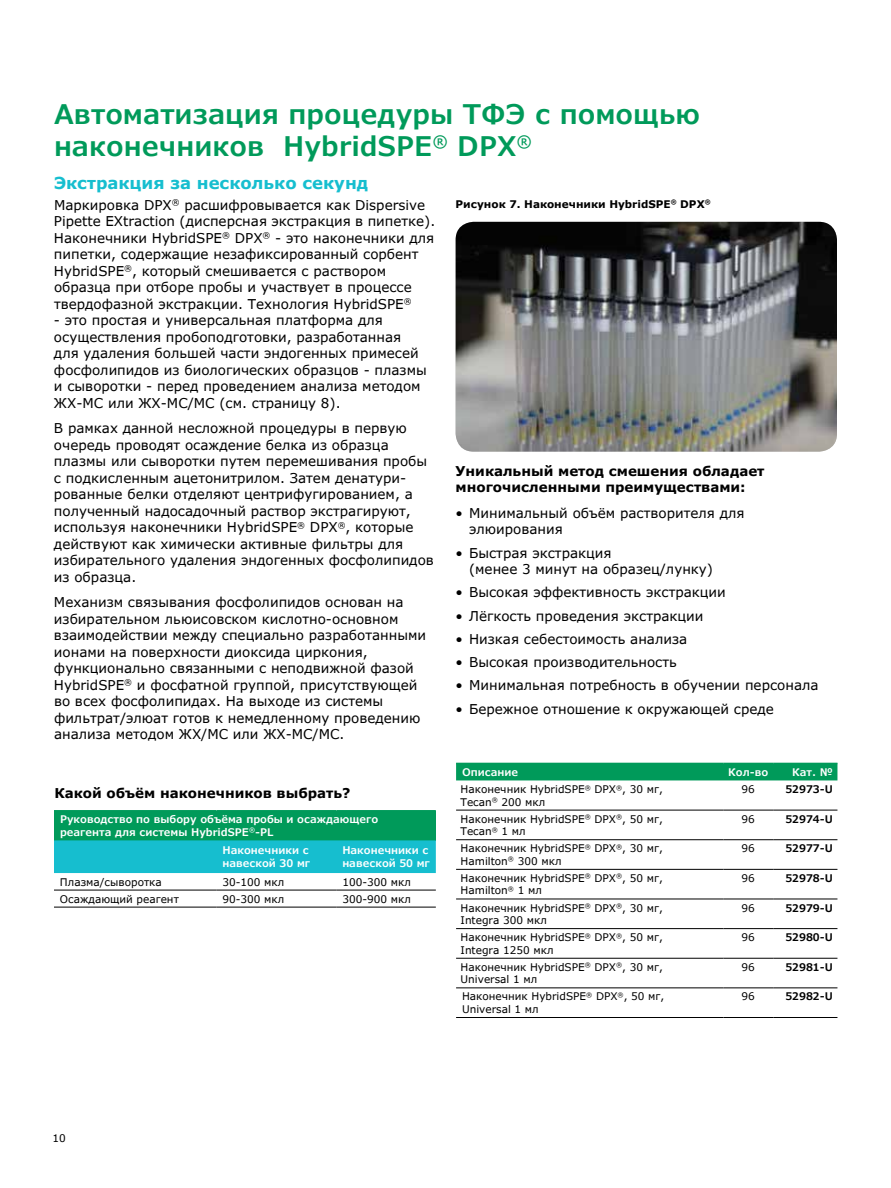
<style>
.page{position:relative;width:891px;height:1188px;background:#fff}
.page>*{position:absolute;margin:0;border:0;box-sizing:border-box;transform-origin:0 0}
.t1{font:600 27px/31.5px "Verdana Pro";color:#009a5a}
.t2{font:700 16.5px "Verdana Pro";color:#16becf}
.t3{font:13.5px/16.5px "Verdana Pro";color:#000}
.t4{font:700 13.5px/16.5px "Verdana Pro";color:#000}
.t5{font:10.5px/12.6px "Verdana Pro";color:#000}
.t6{font:600 10.5px/12.6px "Verdana Pro";color:#fff}
.t7{font:600 10.5px "Verdana Pro";color:#000}
.t8{font:700 10.5px "Verdana Pro";color:#000}
</style>
<div class="page">
<img style="left:456px;top:222px;width:381px;height:230px">
<div style="left:54px;top:811px;width:382px;height:29px;background:#009a5a"></div>
<div style="left:54px;top:840px;width:382px;height:33px;background:#16becf"></div>
<hr style="left:54px;top:890px;width:162px;height:1px;background:#000">
<hr style="left:216px;top:890px;width:120px;height:1px;background:#000">
<hr style="left:336px;top:890px;width:100px;height:1px;background:#000">
<hr style="left:54px;top:907px;width:162px;height:1px;background:#000">
<hr style="left:216px;top:907px;width:120px;height:1px;background:#000">
<hr style="left:336px;top:907px;width:100px;height:1px;background:#000">
<hr style="left:54px;top:810px;width:162px;height:2px;background:#009a5a">
<hr style="left:216px;top:810px;width:120px;height:2px;background:#009a5a">
<hr style="left:336px;top:810px;width:100px;height:2px;background:#009a5a">
<div style="left:456px;top:764px;width:381px;height:16px;background:#009a5a"></div>
<hr style="left:456px;top:810px;width:267px;height:1px;background:#000">
<hr style="left:723px;top:810px;width:50px;height:1px;background:#000">
<hr style="left:773px;top:810px;width:64px;height:1px;background:#000">
<hr style="left:456px;top:839px;width:267px;height:1px;background:#000">
<hr style="left:723px;top:839px;width:50px;height:1px;background:#000">
<hr style="left:773px;top:839px;width:64px;height:1px;background:#000">
<hr style="left:456px;top:869px;width:267px;height:1px;background:#000">
<hr style="left:723px;top:869px;width:50px;height:1px;background:#000">
<hr style="left:773px;top:869px;width:64px;height:1px;background:#000">
<hr style="left:456px;top:899px;width:267px;height:1px;background:#000">
<hr style="left:723px;top:899px;width:50px;height:1px;background:#000">
<hr style="left:773px;top:899px;width:64px;height:1px;background:#000">
<hr style="left:456px;top:928px;width:267px;height:1px;background:#000">
<hr style="left:723px;top:928px;width:50px;height:1px;background:#000">
<hr style="left:773px;top:928px;width:64px;height:1px;background:#000">
<hr style="left:456px;top:958px;width:267px;height:1px;background:#000">
<hr style="left:723px;top:958px;width:50px;height:1px;background:#000">
<hr style="left:773px;top:958px;width:64px;height:1px;background:#000">
<hr style="left:456px;top:987px;width:267px;height:1px;background:#000">
<hr style="left:723px;top:987px;width:50px;height:1px;background:#000">
<hr style="left:773px;top:987px;width:64px;height:1px;background:#000">
<hr style="left:456px;top:1017px;width:267px;height:1px;background:#000">
<hr style="left:723px;top:1017px;width:50px;height:1px;background:#000">
<hr style="left:773px;top:1017px;width:64px;height:1px;background:#000">
<hr style="left:456px;top:763px;width:267px;height:1px;background:#009a5a">
<hr style="left:723px;top:763px;width:50px;height:1px;background:#009a5a">
<hr style="left:773px;top:763px;width:64px;height:1px;background:#009a5a">
<h1 class="t1" style="left:54px;top:99px;width:648px">Автоматизация процедуры ТФЭ с помощью наконечников HybridSPE<sup>®</sup> DPX<sup>®</sup></h1>
<p class="t2" style="left:54px;top:172px;width:316px">Экстракция за несколько секунд</p>
<p class="t3" style="left:54px;top:197px;width:383px">Маркировка DPX<sup>®</sup> расшифровывается как Dispersive Pipette EXtraction (дисперсная экстракция в пипетке).<br>Наконечники HybridSPE<sup>®</sup> DPX<sup>®</sup> - это наконечники для пипетки, содержащие незафиксированный сорбент HybridSPE<sup>®</sup>, который смешивается с раствором образца при отборе пробы и участвует в процессе твердофазной экстракции. Технология HybridSPE<sup>®</sup></p>
<p class="t3" style="left:54px;top:313px;width:374px">- это простая и универсальная платформа для осуществления пробоподготовки, разработанная для удаления большей части эндогенных примесей фосфолипидов из биологических образцов - плазмы и сыворотки - перед проведением анализа методом ЖХ-МС или ЖХ-МС/МС (см. страницу 8).</p>
<p class="t3" style="left:54px;top:421px;width:381px">В рамках данной несложной процедуры в первую очередь проводят осаждение белка из образца плазмы или сыворотки путем перемешивания пробы с подкисленным ацетонитрилом. Затем денатури&shy;рованные белки отделяют центрифугированием, а полученный надосадочный раствор экстрагируют, используя наконечники HybridSPE<sup>®</sup> DPX<sup>®</sup>, которые действуют как химически активные фильтры для избирательного удаления эндогенных фосфолипидов из образца.</p>
<p class="t3" style="left:54px;top:595px;width:374px">Механизм связывания фосфолипидов основан на избирательном льюисовском кислотно-основном взаимодействии между специально разработанными ионами на поверхности диоксида циркония, функционально связанными с неподвижной фазой HybridSPE<sup>®</sup> и фосфатной группой, присутствующей во всех фосфолипидах. На выходе из системы фильтрат/элюат готов к немедленному проведению анализа методом ЖХ/МС или ЖХ-МС/МС.</p>
<p class="t8" style="left:456px;top:197px;width:256px">Рисунок 7. Наконечники HybridSPE<sup>®</sup> DPX<sup>®</sup></p>
<p class="t4" style="left:456px;top:463px;width:310px">Уникальный метод смешения обладает многочисленными преимуществами:</p>
<p class="t3" style="left:469px;top:505px;width:277px;text-indent:-14px">• Минимальный объём растворителя для элюирования</p>
<p class="t3" style="left:469px;top:545px;width:245px;text-indent:-14px">• Быстрая экстракция<br>(менее 3 минут на образец/лунку)</p>
<p class="t3" style="left:456px;top:584px;width:272px">• Высокая эффективность экстракции</p>
<p class="t3" style="left:456px;top:608px;width:249px">• Лёгкость проведения экстракции</p>
<p class="t3" style="left:456px;top:631px;width:233px">• Низкая себестоимость анализа</p>
<p class="t3" style="left:456px;top:654px;width:223px">• Высокая производительность</p>
<p class="t3" style="left:456px;top:677px;width:365px">• Минимальная потребность в обучении персонала</p>
<p class="t3" style="left:456px;top:701px;width:320px">• Бережное отношение к окружающей среде</p>
<p class="t4" style="left:54px;top:784px;width:298px">Какой объём наконечников выбрать?</p>
<p class="t6" style="left:60px;top:813px;width:320px">Руководство по выбору объёма пробы и осаждающего реагента для системы HybridSPE<sup>®</sup>-PL</p>
<p class="t6" style="left:222px;top:844px;width:89px">Наконечники с навеской 30 мг</p>
<p class="t6" style="left:342px;top:844px;width:89px">Наконечники с навеской 50 мг</p>
<p class="t5" style="left:60px;top:876px;width:103px">Плазма/сыворотка</p>
<p class="t5" style="left:222px;top:876px;width:63px">30-100 мкл</p>
<p class="t5" style="left:342px;top:876px;width:70px">100-300 мкл</p>
<p class="t5" style="left:60px;top:893px;width:120px">Осаждающий реагент</p>
<p class="t5" style="left:222px;top:893px;width:63px">90-300 мкл</p>
<p class="t5" style="left:342px;top:893px;width:70px">300-900 мкл</p>
<p class="t6" style="left:462px;top:766px;width:58px">Описание</p>
<p class="t6" style="left:728px;top:766px;width:42px">Кол-во</p>
<p class="t6" style="left:792px;top:766px;width:42px">Кат. №</p>
<p class="t5" style="left:461px;top:783px;width:204px">Наконечник HybridSPE<sup>®</sup> DPX<sup>®</sup>, 30 мг,<br>Tecan<sup>®</sup> 200 мкл</p>
<p class="t5" style="left:742px;top:783px;width:15px">96</p>
<p class="t7" style="left:785px;top:782px;width:49px">52973-U</p>
<p class="t5" style="left:461px;top:813px;width:204px">Наконечник HybridSPE<sup>®</sup> DPX<sup>®</sup>, 50 мг,<br>Tecan<sup>®</sup> 1 мл</p>
<p class="t5" style="left:742px;top:813px;width:15px">96</p>
<p class="t7" style="left:785px;top:812px;width:49px">52974-U</p>
<p class="t5" style="left:461px;top:842px;width:204px">Наконечник HybridSPE<sup>®</sup> DPX<sup>®</sup>, 30 мг,<br>Hamilton<sup>®</sup> 300 мкл</p>
<p class="t5" style="left:742px;top:842px;width:15px">96</p>
<p class="t7" style="left:785px;top:842px;width:49px">52977-U</p>
<p class="t5" style="left:461px;top:872px;width:204px">Наконечник HybridSPE<sup>®</sup> DPX<sup>®</sup>, 50 мг,<br>Hamilton<sup>®</sup> 1 мл</p>
<p class="t5" style="left:742px;top:872px;width:15px">96</p>
<p class="t7" style="left:785px;top:871px;width:49px">52978-U</p>
<p class="t5" style="left:461px;top:902px;width:204px">Наконечник HybridSPE<sup>®</sup> DPX<sup>®</sup>, 30 мг,<br>Integra 300 мкл</p>
<p class="t5" style="left:742px;top:902px;width:15px">96</p>
<p class="t7" style="left:785px;top:901px;width:49px">52979-U</p>
<p class="t5" style="left:461px;top:931px;width:204px">Наконечник HybridSPE<sup>®</sup> DPX<sup>®</sup>, 50 мг,<br>Integra 1250 мкл</p>
<p class="t5" style="left:742px;top:931px;width:15px">96</p>
<p class="t7" style="left:785px;top:931px;width:49px">52980-U</p>
<p class="t5" style="left:461px;top:961px;width:204px">Наконечник HybridSPE<sup>®</sup> DPX<sup>®</sup>, 30 мг,<br>Universal 1 мл</p>
<p class="t5" style="left:742px;top:961px;width:15px">96</p>
<p class="t7" style="left:785px;top:960px;width:49px">52981-U</p>
<p class="t5" style="left:462px;top:990px;width:204px">Наконечник HybridSPE<sup>®</sup> DPX<sup>®</sup>, 50 мг,<br>Universal 1 мл</p>
<p class="t5" style="left:742px;top:990px;width:15px">96</p>
<p class="t7" style="left:785px;top:990px;width:49px">52982-U</p>
<p class="t5" style="left:53px;top:1132px;width:15px">10</p>
</div>
